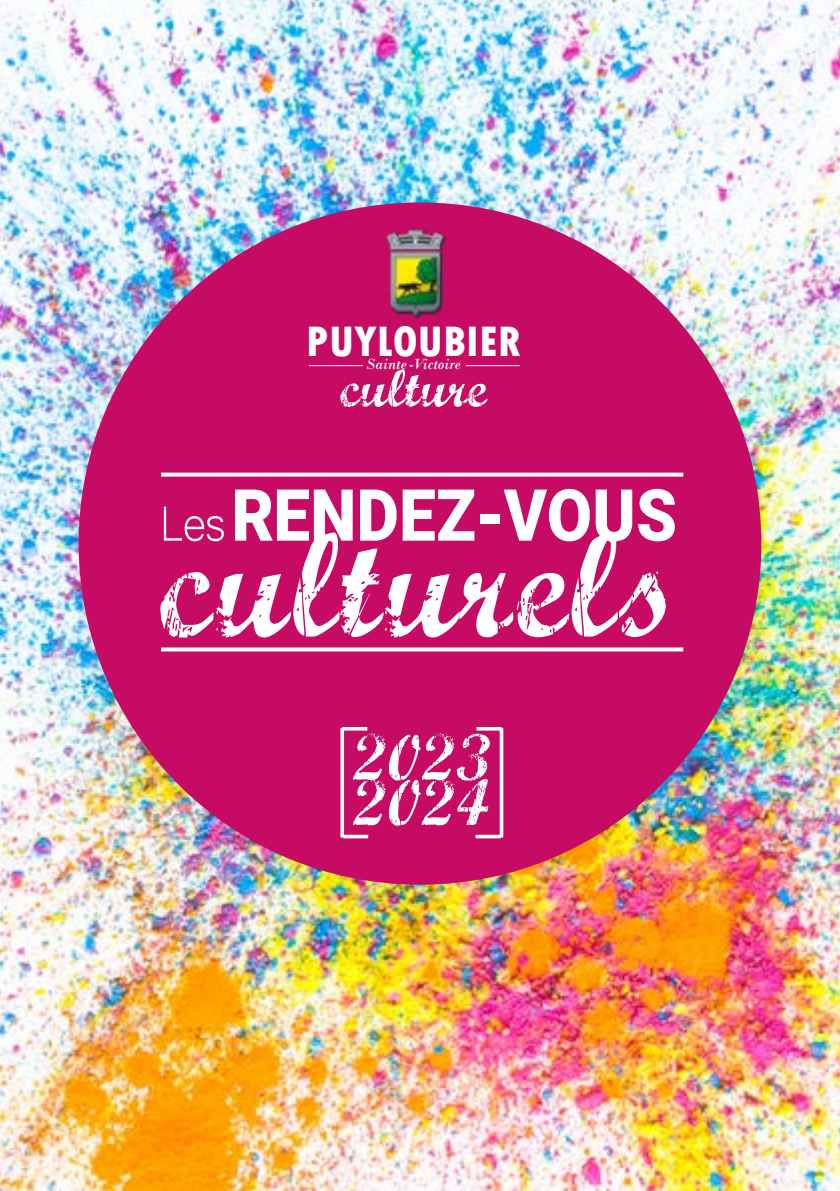
<style>
.page{position:relative;width:840px;height:1191px;background:#fff}
.page>*{position:absolute;margin:0;border:0;box-sizing:border-box;transform-origin:0 0}
.t1{font:149.2px "Marcelle Script";letter-spacing:.02em;color:#fff;scale:.95 1}
.t2{font:900 71.8px "Roboto";letter-spacing:.005em;color:#fff;scale:.91 1}
.t3{font:65.8px "Marcelle Script";color:#fff}
.t4{font:53.4px "Marcelle Script";color:#fff}
.t5{font:800 condensed 44.6px "Tw Cen";color:#fff}
.t6{font:italic 15.4px "Bodoni";color:#fff}
.s1{font-family:"Microsoft Yi Baiti";font-weight:400;font-size:63.6px}
</style>
<div class="page">
<img style="left:0;top:89px;width:839px;height:1102px">
<svg style="left:377px;top:1141px;width:85px;height:50px"></svg>
<img style="left:0;top:0;width:839px;height:89px">
<div style="left:79px;top:202px;width:682px;height:682px;background:#c60b64;border-radius:50%"></div>
<svg style="left:161px;top:472px;width:522px;height:4px;background:#f6dae7"></svg>
<svg style="left:161px;top:647px;width:522px;height:4px;background:#f7e1ec"></svg>
<img style="left:386px;top:228px;width:61px;height:92px">
<hr style="left:308px;top:365px;width:55px;height:1px;background:#fff">
<hr style="left:465px;top:365px;width:54px;height:1px;background:#fff">
<hr style="left:342px;top:727px;width:25px;height:3px;background:#fff">
<svg style="left:340px;top:728px;width:4px;height:109px"></svg>
<svg style="left:343px;top:834px;width:25px;height:4px"></svg>
<hr style="left:476px;top:727px;width:25px;height:3px;background:#fff">
<svg style="left:499px;top:728px;width:4px;height:109px"></svg>
<svg style="left:475px;top:834px;width:25px;height:4px"></svg>
<h3 class="t5" style="left:306px;top:315px;width:216px">PUYLOUBIER</h3>
<h3 class="t4" style="left:340px;top:350px;width:148px">culture</h3>
<p class="t6" style="left:366px;top:355px;width:96px">Sainte -Victoire</p>
<h2 class="t2" style="left:160px;top:465px;width:569px"><span class="s1">Les</span>RENDEZ-VOUS</h2>
<h1 class="t1" style="left:160px;top:480px;width:546px">culturels</h1>
<h3 class="t3" style="left:352px;top:711px;width:139px">2023</h3>
<h3 class="t3" style="left:352px;top:756px;width:139px">2024</h3>
</div>
